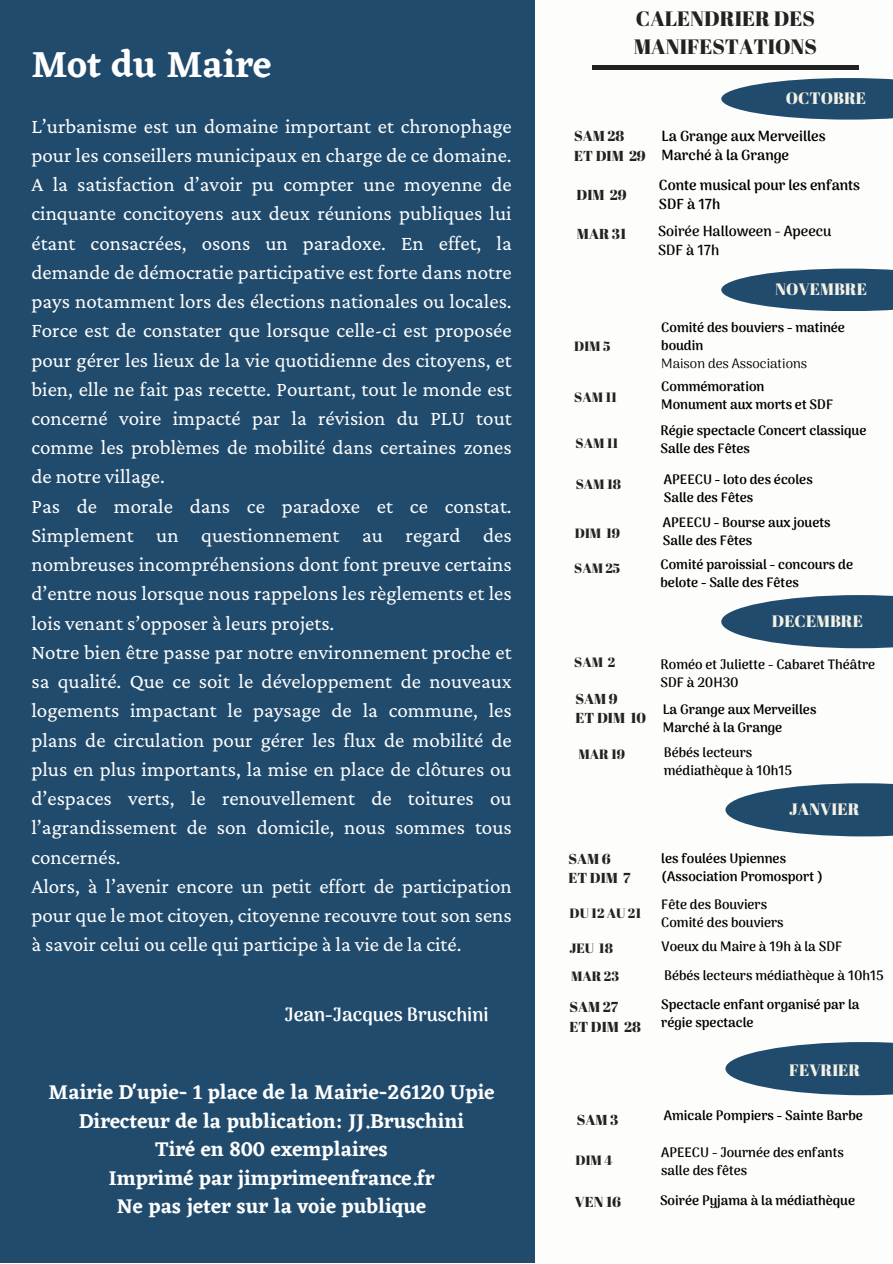
<style>
.page{position:relative;width:893px;height:1264px;background:#fff}
.page>*{position:absolute;margin:0;border:0;box-sizing:border-box;transform-origin:0 0}
.t1{font:600 37.8px "Eczar";color:#fff}
.t2{font:21px/29.2px "Crimson Pro";color:#fff;text-align:justify}
.t3{font:20.85px/28px "Abril Fatface";color:#222}
.t4{font:600 20.7px "Eczar";color:#fff}
.t5{font:800 18.9px "Arima Madurai";color:#fff}
.t6{font:16.5px "Abril Fatface";color:#f3f1e5}
.t7{font:800 14.4px "Arima Madurai";color:#000}
.t8{font:14.4px "Abril Fatface";color:#222}
.t9{font:700 14.4px "Arima Madurai";color:#000}
.t10{font:800 13.5px/18px "Arima Madurai";color:#000}
.t11{font:700 13.5px/18px "Arima Madurai";color:#000}
.t12{font:13.5px "Abril Fatface";color:#222}
.t13{font:13.5px "Arima Madurai";color:#000}
</style>
<div class="page">
<div style="left:0;top:0;width:892px;height:1262px;background:#fdfdfb"></div>
<div style="left:592px;top:65px;width:266px;height:5px;background:#222"></div>
<svg style="left:721px;top:595px;width:171px;height:53px;fill:#214b6d"></svg>
<svg style="left:721px;top:268px;width:171px;height:43px"></svg>
<svg style="left:725px;top:783px;width:167px;height:53px;fill:#214b6d"></svg>
<svg style="left:725px;top:1042px;width:167px;height:53px;fill:#214b6d"></svg>
<div style="left:0;top:0;width:535px;height:1262px;background:#214b6d"></div>
<svg style="left:721px;top:78px;width:171px;height:42px"></svg>
<p class="t1" style="left:31px;top:41px;width:241px">Mot du Maire</p>
<p class="t2" style="left:31px;top:111px;width:481px">L’urbanisme est un domaine important et chronophage pour les conseillers municipaux en charge de ce domaine.<br>A la satisfaction d’avoir pu compter une moyenne de cinquante concitoyens aux deux réunions publiques lui étant consacrées, osons un paradoxe. En effet, la demande de démocratie participative est forte dans notre pays notamment lors des élections nationales ou locales.<br>Force est de constater que lorsque celle-ci est proposée pour gérer les lieux de la vie quotidienne des citoyens, et bien, elle ne fait pas recette. Pourtant, tout le monde est concerné voire impacté par la révision du PLU tout comme les problèmes de mobilité dans certaines zones de notre village.</p>
<p class="t2" style="left:31px;top:491px;width:481px">Pas de morale dans ce paradoxe et ce constat.<br>Simplement un questionnement au regard des nombreuses incompréhensions dont font preuve certains d’entre nous lorsque nous rappelons les règlements et les lois venant s’opposer à leurs projets.</p>
<p class="t2" style="left:31px;top:637px;width:481px">Notre bien être passe par notre environnement proche et sa qualité. Que ce soit le développement de nouveaux logements impactant le paysage de la commune, les plans de circulation pour gérer les flux de mobilité de plus en plus importants, la mise en place de clôtures ou d’espaces verts, le renouvellement de toitures ou l’agrandissement de son domicile, nous sommes tous concernés.</p>
<p class="t2" style="left:31px;top:871px;width:481px">Alors, à l’avenir encore un petit effort de participation pour que le mot citoyen, citoyenne recouvre tout son sens à savoir celui ou celle qui participe à la vie de la cité.</p>
<p class="t5" style="left:284px;top:1003px;width:205px">Jean-Jacques Bruschini</p>
<p class="t4" style="left:49px;top:1080px;width:447px">Mairie D'upie- 1 place de la Mairie-26120 Upie</p>
<p class="t4" style="left:79px;top:1108px;width:387px">Directeur de la publication: JJ.Bruschini</p>
<p class="t4" style="left:155px;top:1136px;width:234px">Tiré en 800 exemplaires</p>
<p class="t4" style="left:109px;top:1165px;width:327px">Imprimé par jimprimeenfrance.fr</p>
<p class="t4" style="left:117px;top:1193px;width:311px">Ne pas jeter sur la voie publique</p>
<p class="t3" style="left:633px;top:4px;width:185px">CALENDRIER DES<br>MANIFESTATIONS</p>
<p class="t8" style="left:574px;top:126px;width:52px">SAM 28</p>
<p class="t8" style="left:574px;top:146px;width:73px">ET DIM 29</p>
<p class="t8" style="left:576px;top:185px;width:52px">DIM 29</p>
<p class="t6" style="left:785px;top:87px;width:82px">OCTOBRE</p>
<p class="t7" style="left:661px;top:128px;width:165px">La Grange aux Merveilles</p>
<p class="t7" style="left:661px;top:147px;width:129px">Marché à la Grange</p>
<p class="t7" style="left:659px;top:177px;width:203px">Conte musical pour les enfants</p>
<p class="t7" style="left:659px;top:196px;width:63px">SDF à 17h</p>
<p class="t8" style="left:577px;top:224px;width:51px">MAR 31</p>
<p class="t9" style="left:658px;top:223px;width:175px">Soirée Halloween - Apeecu</p>
<p class="t9" style="left:658px;top:242px;width:63px">SDF à 17h</p>
<p class="t12" style="left:574px;top:336px;width:38px">DIM 5</p>
<p class="t12" style="left:574px;top:387px;width:44px">SAM 11</p>
<p class="t12" style="left:575px;top:434px;width:44px">SAM 11</p>
<p class="t12" style="left:576px;top:474px;width:47px">SAM 18</p>
<p class="t12" style="left:575px;top:523px;width:47px">DIM 19</p>
<p class="t12" style="left:574px;top:558px;width:47px">SAM 25</p>
<p class="t6" style="left:775px;top:277px;width:93px">NOVEMBRE</p>
<p class="t10" style="left:661px;top:318px;width:185px">Comité des bouviers - matinée boudin</p>
<p class="t13" style="left:661px;top:356px;width:147px">Maison des Associations</p>
<p class="t10" style="left:661px;top:378px;width:105px">Commémoration</p>
<p class="t10" style="left:661px;top:396px;width:173px">Monument aux morts et SDF</p>
<p class="t10" style="left:660px;top:421px;width:207px">Régie spectacle Concert classique</p>
<p class="t10" style="left:660px;top:439px;width:91px">Salle des Fêtes</p>
<p class="t10" style="left:663px;top:470px;width:150px">APEECU - loto des écoles</p>
<p class="t10" style="left:663px;top:488px;width:91px">Salle des Fêtes</p>
<p class="t10" style="left:662px;top:513px;width:169px">APEECU - Bourse aux jouets</p>
<p class="t10" style="left:662px;top:531px;width:91px">Salle des Fêtes</p>
<p class="t10" style="left:660px;top:555px;width:194px">Comité paroissial - concours de belote - Salle des Fêtes</p>
<p class="t6" style="left:771px;top:610px;width:93px">DECEMBRE</p>
<p class="t12" style="left:574px;top:652px;width:43px">SAM 2</p>
<p class="t11" style="left:660px;top:655px;width:216px">Roméo et Juliette - Cabaret Théâtre</p>
<p class="t11" style="left:660px;top:673px;width:80px">SDF à 20H30</p>
<p class="t8" style="left:575px;top:688px;width:44px">SAM 9</p>
<p class="t8" style="left:575px;top:708px;width:72px">ET DIM 10</p>
<p class="t10" style="left:662px;top:700px;width:155px">La Grange aux Merveilles</p>
<p class="t10" style="left:662px;top:718px;width:121px">Marché à la Grange</p>
<p class="t12" style="left:578px;top:744px;width:48px">MAR 19</p>
<p class="t11" style="left:663px;top:742px;width:130px">Bébés lecteurs médiathèque à 10h15</p>
<p class="t8" style="left:568px;top:848px;width:44px">SAM 6</p>
<p class="t8" style="left:568px;top:868px;width:64px">ET DIM 7</p>
<p class="t12" style="left:569px;top:903px;width:73px">DU 12 AU 21</p>
<p class="t6" style="left:789px;top:797px;width:72px">JANVIER</p>
<p class="t10" style="left:661px;top:849px;width:163px">les foulées Upiennes (Association Promosport )</p>
<p class="t11" style="left:661px;top:895px;width:107px">Fête des Bouviers</p>
<p class="t11" style="left:661px;top:913px;width:124px">Comité des bouviers</p>
<p class="t12" style="left:569px;top:938px;width:45px">JEU 18</p>
<p class="t11" style="left:661px;top:937px;width:182px">Voeux du Maire à 19h à la SDF</p>
<p class="t12" style="left:571px;top:967px;width:49px">MAR 23</p>
<p class="t11" style="left:664px;top:966px;width:221px">Bébés lecteurs médiathèque à 10h15</p>
<p class="t8" style="left:569px;top:997px;width:50px">SAM 27</p>
<p class="t8" style="left:569px;top:1016px;width:73px">ET DIM 28</p>
<p class="t10" style="left:661px;top:995px;width:200px">Spectacle enfant organisé par la régie spectacle</p>
<p class="t6" style="left:789px;top:1058px;width:73px">FEVRIER</p>
<p class="t8" style="left:577px;top:1109px;width:43px">SAM 3</p>
<p class="t10" style="left:663px;top:1106px;width:200px">Amicale Pompiers - Sainte Barbe</p>
<p class="t12" style="left:575px;top:1150px;width:38px">DIM 4</p>
<p class="t11" style="left:661px;top:1143px;width:184px">APEECU - Journée des enfants</p>
<p class="t11" style="left:661px;top:1161px;width:87px">salle des fêtes</p>
<p class="t8" style="left:575px;top:1191px;width:48px">VEN 16</p>
<p class="t10" style="left:660px;top:1191px;width:196px">Soirée Pyjama à la médiathèque</p>
</div>
